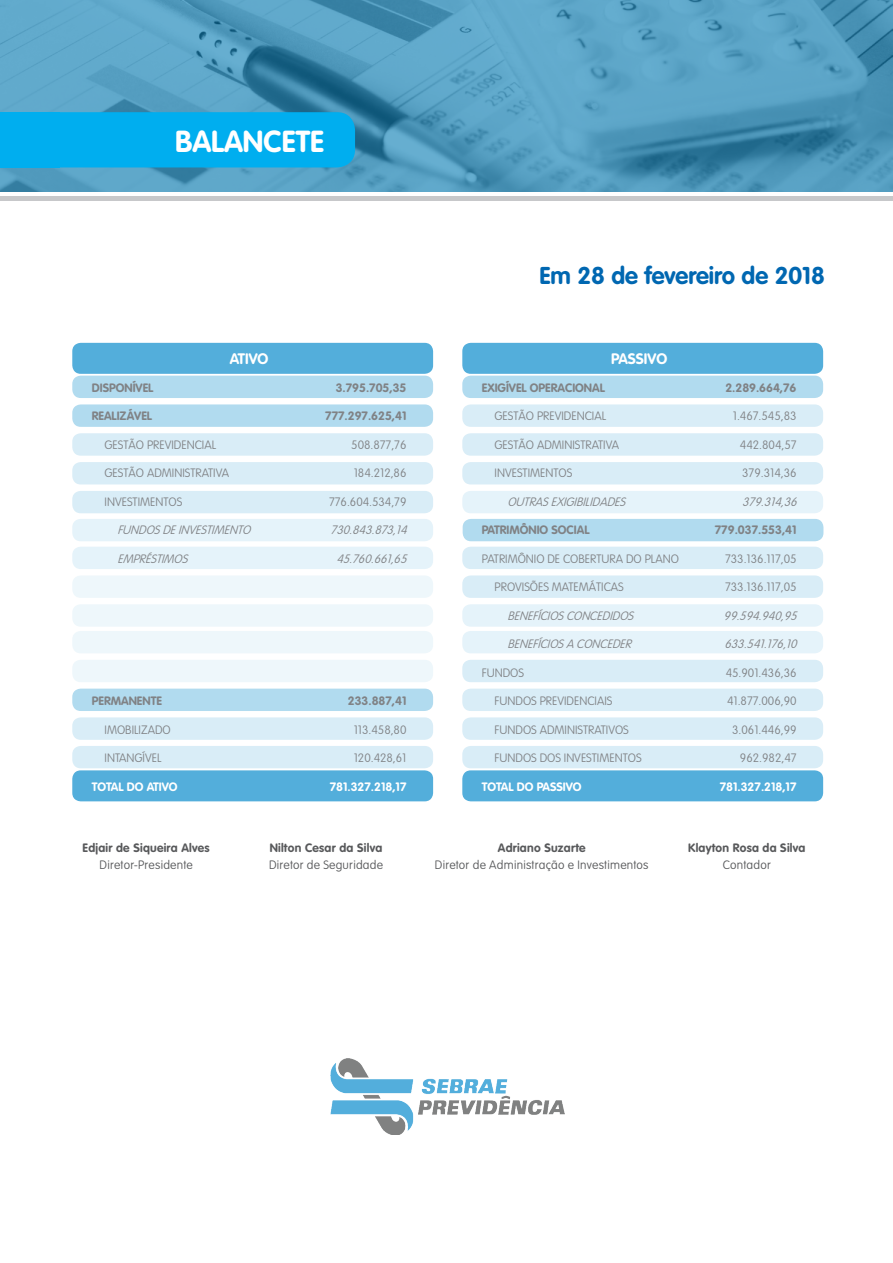
<style>
.page{position:relative;width:893px;height:1263px;background:#fff}
.page>*{position:absolute;margin:0;border:0;box-sizing:border-box;transform-origin:0 0}
.t1{font:700 30px "VAG Rounded";color:#fff}
.t2{font:700 24px "VAG Rounded";color:#0067b1}
.t3{font:700 15px "VAG Rounded";color:#fff}
.t4{font:100 12px "VAG Rounded";color:#808285}
.t5{font:italic 100 12px "VAG Rounded";color:#808285}
.t6{font:700 12px "VAG Rounded";color:#808285}
.t7{font:100 12px "VAG Rounded";letter-spacing:.02em;color:#58595b}
.t8{font:700 12px "VAG Rounded";letter-spacing:.02em;color:#58595b}
.t9{font:700 12px "VAG Rounded";color:#fff}
</style>
<div class="page">
<div style="left:462px;top:660px;width:361px;height:22px;background:#d9edf7;border-radius:9px"></div>
<div style="left:462px;top:631px;width:361px;height:22px;background:#e5f3fa;border-radius:9px"></div>
<div style="left:462px;top:746px;width:361px;height:22px;background:#d9edf7;border-radius:9px"></div>
<div style="left:462px;top:717px;width:361px;height:23px;background:#d9edf7;border-radius:9px"></div>
<div style="left:462px;top:547px;width:361px;height:22px;background:#d9edf7;border-radius:9px"></div>
<div style="left:462px;top:604px;width:361px;height:23px;background:#e5f3fa;border-radius:9px"></div>
<div style="left:462px;top:575px;width:361px;height:23px;background:#d9edf7;border-radius:9px"></div>
<div style="left:462px;top:689px;width:361px;height:22px;background:#d9edf7;border-radius:9px"></div>
<div style="left:463px;top:519px;width:360px;height:22px;background:#b1dbef;border-radius:9px"></div>
<div style="left:462px;top:343px;width:361px;height:31px;background:#53aedb;border-radius:9px"></div>
<div style="left:462px;top:491px;width:361px;height:22px;background:#e5f3fa;border-radius:9px"></div>
<div style="left:462px;top:376px;width:361px;height:22px;background:#b1dbef;border-radius:9px"></div>
<div style="left:462px;top:433px;width:361px;height:23px;background:#d9edf7;border-radius:9px"></div>
<div style="left:462px;top:404px;width:361px;height:23px;background:#d9edf7;border-radius:9px"></div>
<div style="left:462px;top:462px;width:361px;height:22px;background:#d9edf7;border-radius:9px"></div>
<div style="left:462px;top:770px;width:361px;height:31px;background:#53aedb;border-radius:9px"></div>
<div style="left:72px;top:660px;width:361px;height:22px;background:#eef7fb;border-radius:9px"></div>
<div style="left:72px;top:631px;width:361px;height:22px;background:#eef7fb;border-radius:9px"></div>
<div style="left:72px;top:746px;width:361px;height:22px;background:#d9edf7;border-radius:9px"></div>
<div style="left:72px;top:717px;width:361px;height:23px;background:#d9edf7;border-radius:9px"></div>
<div style="left:72px;top:547px;width:361px;height:22px;background:#e5f3fa;border-radius:9px"></div>
<div style="left:72px;top:604px;width:361px;height:23px;background:#eef7fb;border-radius:9px"></div>
<div style="left:72px;top:575px;width:361px;height:23px;background:#eef7fb;border-radius:9px"></div>
<div style="left:72px;top:689px;width:361px;height:22px;background:#b1dbef;border-radius:9px"></div>
<div style="left:72px;top:519px;width:361px;height:22px;background:#e5f3fa;border-radius:9px"></div>
<div style="left:72px;top:343px;width:361px;height:31px;background:#53aedb;border-radius:9px"></div>
<div style="left:72px;top:491px;width:361px;height:22px;background:#d9edf7;border-radius:9px"></div>
<div style="left:72px;top:376px;width:361px;height:22px;background:#b1dbef;border-radius:9px"></div>
<div style="left:72px;top:433px;width:361px;height:23px;background:#d9edf7;border-radius:9px"></div>
<div style="left:72px;top:404px;width:361px;height:23px;background:#b1dbef;border-radius:9px"></div>
<div style="left:72px;top:462px;width:361px;height:22px;background:#d9edf7;border-radius:9px"></div>
<div style="left:72px;top:770px;width:361px;height:31px;background:#53aedb;border-radius:9px"></div>
<svg style="left:0;top:0;width:893px;height:191px;background:#529cbe"></svg>
<div style="left:0;top:112px;width:355px;height:55px;background:#00aeef;border-radius:18px"></div>
<div style="left:0;top:112px;width:60px;height:55px;background:#00aeef"></div>
<div style="left:0;top:196px;width:893px;height:5px;background:#c7c8ca"></div>
<img style="left:331px;top:1058px;width:234px;height:77px">
<h1 class="t1" style="left:175px;top:123px;width:150px">BALANCETE</h1>
<h2 class="t2" style="left:539px;top:262px;width:287px">Em 28 de fevereiro de 2018</h2>
<p class="t3" style="left:230px;top:350px;width:40px">ATIVO</p>
<p class="t3" style="left:611px;top:350px;width:58px">PASSIVO</p>
<p class="t6" style="left:92px;top:380px;width:63px">DISPONÍVEL</p>
<p class="t6" style="left:336px;top:380px;width:72px">3.795.705,35</p>
<p class="t6" style="left:92px;top:409px;width:62px">REALIZÁVEL</p>
<p class="t6" style="left:325px;top:409px;width:83px">777.297.625,41</p>
<p class="t4" style="left:105px;top:438px;width:113px">GESTÃO PREVIDENCIAL</p>
<p class="t4" style="left:351px;top:438px;width:57px">508.877,76</p>
<p class="t4" style="left:105px;top:466px;width:126px">GESTÃO ADMINISTRATIVA</p>
<p class="t4" style="left:354px;top:466px;width:54px">184.212,86</p>
<p class="t4" style="left:105px;top:495px;width:79px">INVESTIMENTOS</p>
<p class="t4" style="left:329px;top:495px;width:79px">776.604.534,79</p>
<p class="t5" style="left:117px;top:523px;width:138px">FUNDOSDEINVESTIMENTO</p>
<p class="t5" style="left:331px;top:523px;width:81px">730.843.873,14</p>
<p class="t5" style="left:117px;top:552px;width:75px">EMPRÉSTIMOS</p>
<p class="t5" style="left:336px;top:552px;width:75px">45.760.661,65</p>
<p class="t6" style="left:92px;top:694px;width:72px">PERMANENTE</p>
<p class="t6" style="left:348px;top:694px;width:60px">233.887,41</p>
<p class="t4" style="left:105px;top:723px;width:68px">IMOBILIZADO</p>
<p class="t4" style="left:354px;top:723px;width:54px">113.458,80</p>
<p class="t4" style="left:105px;top:751px;width:58px">INTANGÍVEL</p>
<p class="t4" style="left:354px;top:751px;width:54px">120.428,61</p>
<p class="t9" style="left:92px;top:779px;width:87px">TOTAL DO ATIVO</p>
<p class="t9" style="left:330px;top:779px;width:78px">781.327.218,17</p>
<p class="t6" style="left:482px;top:380px;width:124px">EXIGÍVEL OPERACIONAL</p>
<p class="t6" style="left:725px;top:380px;width:73px">2.289.664,76</p>
<p class="t4" style="left:495px;top:409px;width:113px">GESTÃO PREVIDENCIAL</p>
<p class="t4" style="left:733px;top:409px;width:65px">1.467.545,83</p>
<p class="t4" style="left:495px;top:438px;width:126px">GESTÃO ADMINISTRATIVA</p>
<p class="t4" style="left:740px;top:438px;width:58px">442.804,57</p>
<p class="t4" style="left:495px;top:466px;width:79px">INVESTIMENTOS</p>
<p class="t4" style="left:742px;top:466px;width:56px">379.314,36</p>
<p class="t5" style="left:507px;top:495px;width:123px">OUTRASEXIGIBILIDADES</p>
<p class="t5" style="left:742px;top:495px;width:60px">379.314,36</p>
<p class="t6" style="left:482px;top:523px;width:109px">PATRIMÔNIO SOCIAL</p>
<p class="t6" style="left:715px;top:523px;width:83px">779.037.553,41</p>
<p class="t4" style="left:482px;top:552px;width:199px">PATRIMÔNIO DE COBERTURA DO PLANO</p>
<p class="t4" style="left:725px;top:552px;width:73px">733.136.117,05</p>
<p class="t4" style="left:495px;top:580px;width:131px">PROVISÕES MATEMÁTICAS</p>
<p class="t4" style="left:725px;top:580px;width:73px">733.136.117,05</p>
<p class="t5" style="left:507px;top:609px;width:131px">BENEFÍCIOSCONCEDIDOS</p>
<p class="t5" style="left:724px;top:609px;width:78px">99.594.940,95</p>
<p class="t5" style="left:507px;top:637px;width:129px">BENEFÍCIOSA CONCEDER</p>
<p class="t5" style="left:724px;top:637px;width:77px">633.541.176,10</p>
<p class="t4" style="left:482px;top:666px;width:44px">FUNDOS</p>
<p class="t4" style="left:726px;top:666px;width:72px">45.901.436,36</p>
<p class="t4" style="left:495px;top:694px;width:119px">FUNDOS PREVIDENCIAIS</p>
<p class="t4" style="left:727px;top:694px;width:71px">41.877.006,90</p>
<p class="t4" style="left:495px;top:723px;width:136px">FUNDOS ADMINISTRATIVOS</p>
<p class="t4" style="left:732px;top:723px;width:66px">3.061.446,99</p>
<p class="t4" style="left:495px;top:751px;width:148px">FUNDOS DOS INVESTIMENTOS</p>
<p class="t4" style="left:740px;top:751px;width:58px">962.982,47</p>
<p class="t9" style="left:482px;top:779px;width:101px">TOTAL DO PASSIVO</p>
<p class="t9" style="left:720px;top:779px;width:78px">781.327.218,17</p>
<p class="t8" style="left:83px;top:841px;width:129px">Edjair de Siqueira Alves</p>
<p class="t7" style="left:100px;top:858px;width:95px">Diretor-Presidente</p>
<p class="t8" style="left:270px;top:841px;width:114px">Nilton Cesar da Silva</p>
<p class="t7" style="left:269px;top:858px;width:115px">Diretor de Seguridade</p>
<p class="t8" style="left:498px;top:841px;width:89px">Adriano Suzarte</p>
<p class="t7" style="left:435px;top:858px;width:215px">Diretor de Administração e Investimentos</p>
<p class="t8" style="left:688px;top:841px;width:119px">Klayton Rosa da Silva</p>
<p class="t7" style="left:723px;top:858px;width:50px">Contador</p>
</div>
